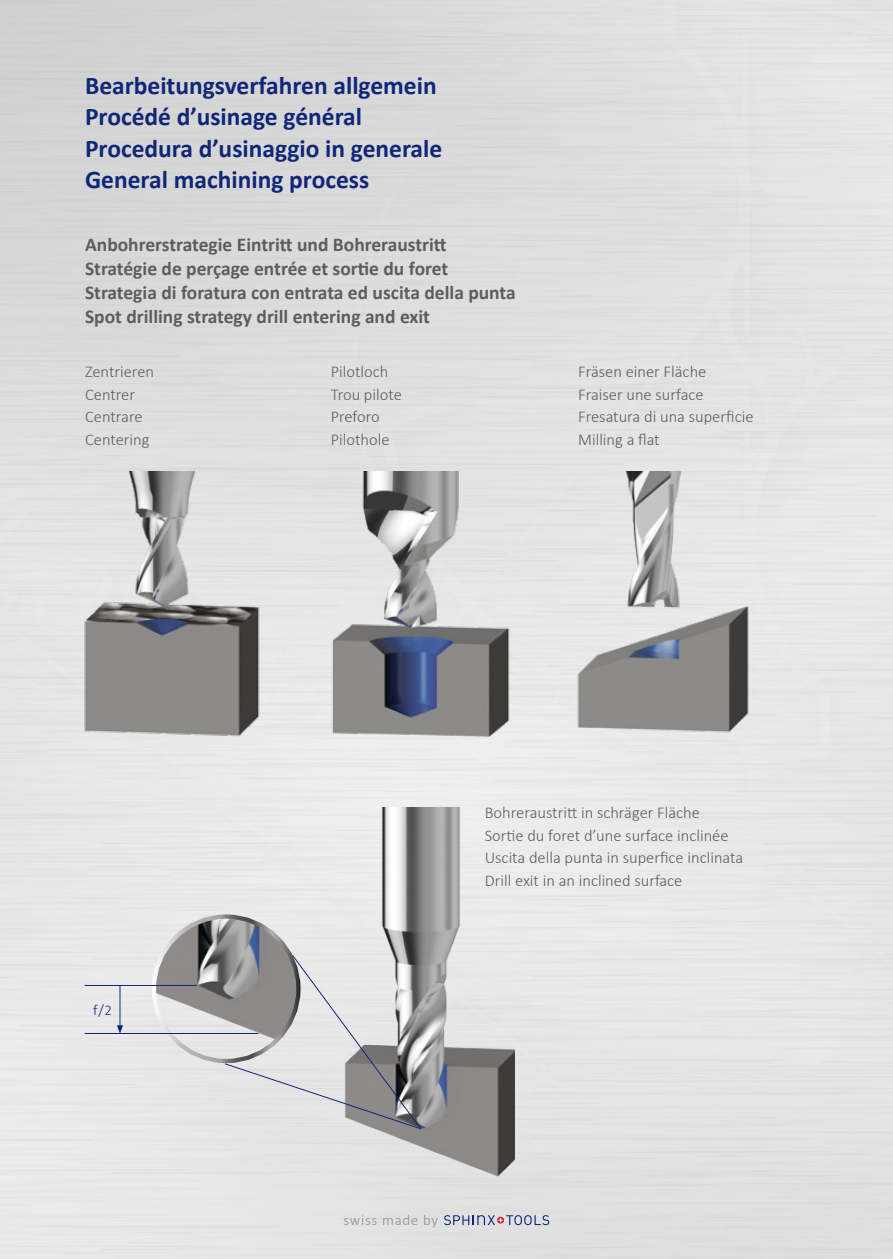
<style>
.page{position:relative;width:893px;height:1259px;background:#fff}
.page>*{position:absolute;margin:0;border:0;box-sizing:border-box;transform-origin:0 0}
.t1{font:700 25.5px/31.5px "Calibri";color:#102779}
.t2{font:700 19.5px/24px "Calibri";color:#5d5d5c}
.t3{font:300 16.5px/22.5px "Calibri";color:#5d5d5c}
.t4{font:300 15px "Calibri";letter-spacing:.045em;color:#8f8f8f}
.t5{font:300 15px "Calibri";color:#102779}
</style>
<div class="page">
<img style="left:0;top:0;width:893px;height:1090px">
<svg style="left:444px;top:1215px;width:105px;height:10px"></svg>
<img style="left:65px;top:472px;width:229px;height:270px">
<img style="left:321px;top:472px;width:201px;height:279px">
<img style="left:558px;top:472px;width:220px;height:270px">
<img style="left:302px;top:808px;width:213px;height:371px">
<svg style="left:224px;top:954px;width:197px;height:175px;background:#c8c8c9"></svg>
<img style="left:154px;top:916px;width:144px;height:145px;border-radius:72px">
<div style="left:152px;top:914px;width:148px;height:149px;border:4px solid #fff;border-radius:50%"></div>
<hr style="left:119px;top:985px;width:1px;height:42px;background:#102779">
<svg style="left:117px;top:1025px;width:6px;height:8px"></svg>
<hr style="left:85px;top:985px;width:112px;height:1px;background:#102779">
<hr style="left:85px;top:1033px;width:173px;height:1px;background:#102779">
<h1 class="t1" style="left:85px;top:69px;width:359px">Bearbeitungsverfahren allgemein<br>Procédé d’usinage général<br>Procedura d’usinaggio in generale<br>General machining process</h1>
<p class="t2" style="left:85px;top:233px;width:432px">Anbohrerstrategie Eintritt und Bohreraustritt Stratégie de perçage entrée et sortie du foret Strategia di foratura con entrata ed uscita della punta Spot drilling strategy drill entering and exit</p>
<p class="t3" style="left:85px;top:360px;width:71px">Zentrieren<br>Centrer<br>Centrare<br>Centering</p>
<p class="t3" style="left:331px;top:360px;width:73px">Pilotloch<br>Trou pilote<br>Preforo<br>Pilothole</p>
<p class="t3" style="left:578px;top:360px;width:177px">Fräsen einer Fläche<br>Fraiser une surface<br>Fresatura di una superficie<br>Milling a flat</p>
<p class="t5" style="left:93px;top:1000px;width:20px">f/2</p>
<p class="t3" style="left:485px;top:801px;width:260px">Bohreraustritt in schräger Fläche<br>Sortie du foret d’une surface inclinée Uscita della punta in superfice inclinata Drill exit in an inclined surface</p>
<p class="t4" style="left:344px;top:1211px;width:96px">swiss made by</p>
</div>
